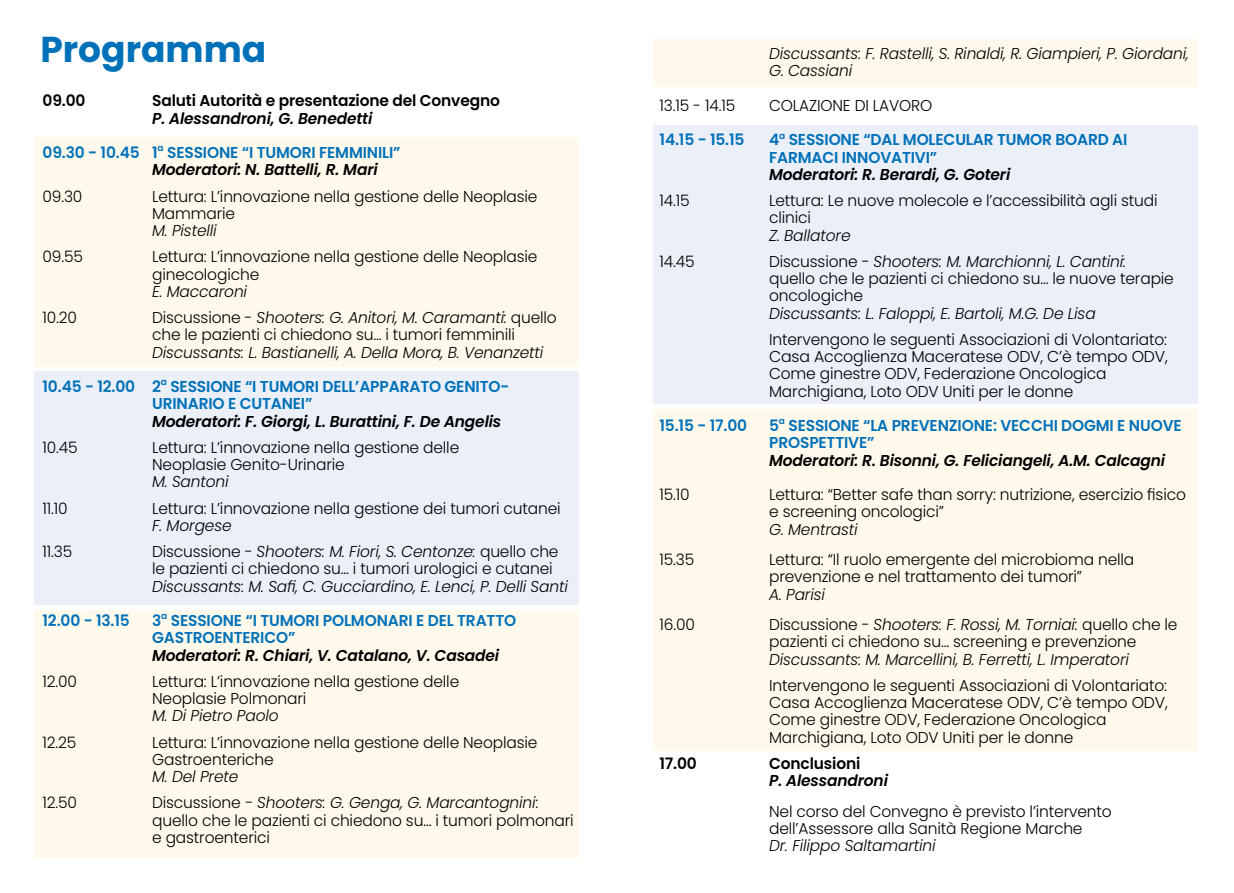
<style>
.page{position:relative;width:1234px;height:893px;background:#fff}
.page>*{position:absolute;margin:0;border:0;box-sizing:border-box;transform-origin:0 0}
.t1{font:700 36px "Poppins";color:#0071b9}
.t2{font:300 15.75px/17.2px "Poppins";letter-spacing:-.01em;color:#000}
.t3{font:italic 300 15.75px/34.5px "Poppins";letter-spacing:-.01em;color:#000}
.t4{font:600 15.75px/17.2px "Poppins";letter-spacing:-.01em;color:#0071b9}
.t5{font:italic 600 15.75px "Poppins";letter-spacing:-.01em;color:#000}
.t6{font:600 15.75px "Poppins";letter-spacing:-.01em;color:#000}
.s1{font-style:italic;color:#000}
.s2{font-style:italic}
.s3{font-weight:600;font-style:normal;color:#0071b9}
</style>
<div class="page">
<div style="left:653px;top:409px;width:544px;height:342px;background:#fff9eb"></div>
<div style="left:653px;top:125px;width:544px;height:279px;background:#eaeff8"></div>
<div style="left:653px;top:39px;width:544px;height:47px;background:#fff9eb"></div>
<div style="left:34px;top:610px;width:545px;height:248px;background:#fff9eb"></div>
<div style="left:34px;top:372px;width:545px;height:233px;background:#eaeff8"></div>
<div style="left:34px;top:137px;width:545px;height:230px;background:#fff9eb"></div>
<h1 class="t1" style="left:40px;top:29px;width:227px">Programma</h1>
<p class="t6" style="left:43px;top:92px;width:44px">09.00</p>
<p class="t6" style="left:152px;top:92px;width:349px">Saluti Autorità e presentazione del Convegno</p>
<p class="t4" style="left:43px;top:101px;width:359px;line-height:34.5px;text-indent:109px"><span class="s1">P. Alessandroni, G. Benedetti<br></span>09.30 - 10.45 1<sup>a</sup> SESSIONE “I TUMORI FEMMINILI”</p>
<p class="t5" style="left:152px;top:161px;width:227px">Moderatori: N. Battelli, R. Mari</p>
<p class="t2" style="left:43px;top:187px;width:41px">09.30</p>
<p class="t2" style="left:152px;top:187px;width:387px">Lettura: L’innovazione nella gestione delle Neoplasie<br>Mammarie</p>
<p class="t3" style="left:152px;top:213px;width:66px">M. Pistelli</p>
<p class="t2" style="left:43px;top:248px;width:42px">09.55</p>
<p class="t2" style="left:152px;top:248px;width:387px">Lettura: L’innovazione nella gestione delle Neoplasie ginecologiche</p>
<p class="t3" style="left:152px;top:274px;width:96px">E. Maccaroni</p>
<p class="t2" style="left:43px;top:309px;width:36px">10.20</p>
<p class="t2" style="left:152px;top:309px;width:406px">Discussione - <span class="s2">Shooters: G. Anitori, M. Caramanti:</span> quello che le pazienti ci chiedono su… i tumori femminili</p>
<p class="t3" style="left:43px;top:335px;width:502px;text-indent:109px">Discussants: L. Bastianelli, A. Della Mora, B. Venanzetti<br><span class="s3">10.45 - 12.00 2</span><sup>a</sup> <span class="s3">SESSIONE “I TUMORI DELL’APPARATO GENITO-</span></p>
<p class="t4" style="left:152px;top:395px;width:162px">URINARIO E CUTANEI”</p>
<p class="t5" style="left:152px;top:412px;width:350px">Moderatori: F. Giorgi, L. Burattini, F. De Angelis</p>
<p class="t2" style="left:43px;top:439px;width:37px">10.45</p>
<p class="t2" style="left:152px;top:439px;width:308px">Lettura: L’innovazione nella gestione delle<br>Neoplasie Genito-Urinarie</p>
<p class="t3" style="left:152px;top:465px;width:78px">M. Santoni</p>
<p class="t2" style="left:43px;top:499px;width:27px">11.10</p>
<p class="t2" style="left:152px;top:499px;width:410px">Lettura: L’innovazione nella gestione dei tumori cutanei</p>
<p class="t3" style="left:152px;top:508px;width:81px">F. Morgese</p>
<p class="t2" style="left:43px;top:543px;width:31px">11.35</p>
<p class="t2" style="left:152px;top:543px;width:408px">Discussione - <span class="s2">Shooters: M. Fiori, S. Centonze:</span> quello che le pazienti ci chiedono su… i tumori urologici e cutanei</p>
<p class="t3" style="left:152px;top:569px;width:417px">Discussants: M. Safi, C. Gucciardino, E. Lenci, P. Delli Santi</p>
<p class="t4" style="left:43px;top:612px;width:89px">12.00 - 13.15</p>
<p class="t4" style="left:152px;top:612px;width:365px">3<sup>a</sup> SESSIONE “I TUMORI POLMONARI E DEL TRATTO<br>GASTROENTERICO”</p>
<p class="t5" style="left:152px;top:646px;width:348px">Moderatori: R. Chiari, V. Catalano, V. Casadei</p>
<p class="t2" style="left:43px;top:673px;width:36px">12.00</p>
<p class="t2" style="left:152px;top:673px;width:308px">Lettura: L’innovazione nella gestione delle<br>Neoplasie Polmonari</p>
<p class="t3" style="left:152px;top:699px;width:128px">M. Di Pietro Paolo</p>
<p class="t2" style="left:43px;top:733px;width:35px">12.25</p>
<p class="t2" style="left:152px;top:733px;width:387px">Lettura: L’innovazione nella gestione delle Neoplasie<br>Gastroenteriche</p>
<p class="t3" style="left:152px;top:759px;width:88px">M. Del Prete</p>
<p class="t2" style="left:43px;top:794px;width:36px">12.50</p>
<p class="t2" style="left:152px;top:794px;width:423px">Discussione <span class="s2">- Shooters: G. Genga, G. Marcantognini</span>: quello che le pazienti ci chiedono su… i tumori polmonari e gastroenterici</p>
<p class="t3" style="left:769px;top:45px;width:421px;line-height:17.2px">Discussants: F. Rastelli, S. Rinaldi, R. Giampieri, P. Giordani,<br>G. Cassiani</p>
<p class="t2" style="left:659px;top:97px;width:77px">13.15 - 14.15</p>
<p class="t2" style="left:769px;top:97px;width:165px">COLAZIONE DI LAVORO</p>
<p class="t4" style="left:659px;top:131px;width:86px">14.15 - 15.15</p>
<p class="t4" style="left:769px;top:131px;width:360px">4<sup>a</sup> SESSIONE “DAL MOLECULAR TUMOR BOARD AI<br>FARMACI INNOVATIVI”</p>
<p class="t5" style="left:769px;top:165px;width:243px">Moderatori: R. Berardi, G. Goteri</p>
<p class="t2" style="left:659px;top:192px;width:32px">14.15</p>
<p class="t2" style="left:769px;top:192px;width:390px">Lettura: Le nuove molecole e l’accessibilità agli studi clinici</p>
<p class="t3" style="left:769px;top:218px;width:83px">Z. Ballatore</p>
<p class="t2" style="left:659px;top:253px;width:37px">14.45</p>
<p class="t2" style="left:769px;top:253px;width:406px">Discussione - <span class="s2">Shooters: M. Marchionni, L. Cantini: </span>quello che le pazienti ci chiedono su… le nuove terapie oncologiche</p>
<p class="t3" style="left:769px;top:296px;width:328px">Discussants: L. Faloppi, E. Bartoli, M.G. De Lisa</p>
<p class="t2" style="left:769px;top:331px;width:400px">Intervengono le seguenti Associazioni di Volontariato:<br>Casa Accoglienza Maceratese ODV, C’è tempo ODV, Come ginestre ODV, Federazione Oncologica Marchigiana, Loto ODV Uniti per le donne</p>
<p class="t4" style="left:659px;top:417px;width:89px">15.15 - 17.00</p>
<p class="t4" style="left:769px;top:417px;width:414px">5<sup>a</sup> SESSIONE “LA PREVENZIONE: VECCHI DOGMI E NUOVE<br>PROSPETTIVE”</p>
<p class="t5" style="left:769px;top:451px;width:397px">Moderatori: R. Bisonni, G. Feliciangeli, A.M. Calcagni</p>
<p class="t2" style="left:659px;top:486px;width:32px">15.10</p>
<p class="t2" style="left:769px;top:486px;width:418px">Lettura: “Better safe than sorry: nutrizione, esercizio fisico e screening oncologici”</p>
<p class="t3" style="left:769px;top:512px;width:90px">G. Mentrasti</p>
<p class="t2" style="left:659px;top:551px;width:36px">15.35</p>
<p class="t2" style="left:769px;top:551px;width:366px">Lettura: “Il ruolo emergente del microbioma nella prevenzione e nel trattamento dei tumori”</p>
<p class="t3" style="left:769px;top:577px;width:57px">A. Parisi</p>
<p class="t2" style="left:659px;top:616px;width:37px">16.00</p>
<p class="t2" style="left:769px;top:616px;width:410px">Discussione - <span class="s2">Shooters: F. Rossi, M. Torniai:</span> quello che le pazienti ci chiedono su… screening e prevenzione</p>
<p class="t3" style="left:769px;top:642px;width:361px">Discussants: M. Marcellini, B. Ferretti, L. Imperatori</p>
<p class="t2" style="left:769px;top:677px;width:400px">Intervengono le seguenti Associazioni di Volontariato:<br>Casa Accoglienza Maceratese ODV, C’è tempo ODV, Come ginestre ODV, Federazione Oncologica Marchigiana, Loto ODV Uniti per le donne</p>
<p class="t6" style="left:659px;top:754px;width:39px">17.00</p>
<p class="t6" style="left:769px;top:754px;width:93px">Conclusioni</p>
<p class="t5" style="left:769px;top:771px;width:120px">P. Alessandroni</p>
<p class="t2" style="left:769px;top:803px;width:344px">Nel corso del Convegno è previsto l’intervento dell’Assessore alla Sanità Regione Marche</p>
<p class="t3" style="left:769px;top:828px;width:168px">Dr. Filippo Saltamartini</p>
</div>
